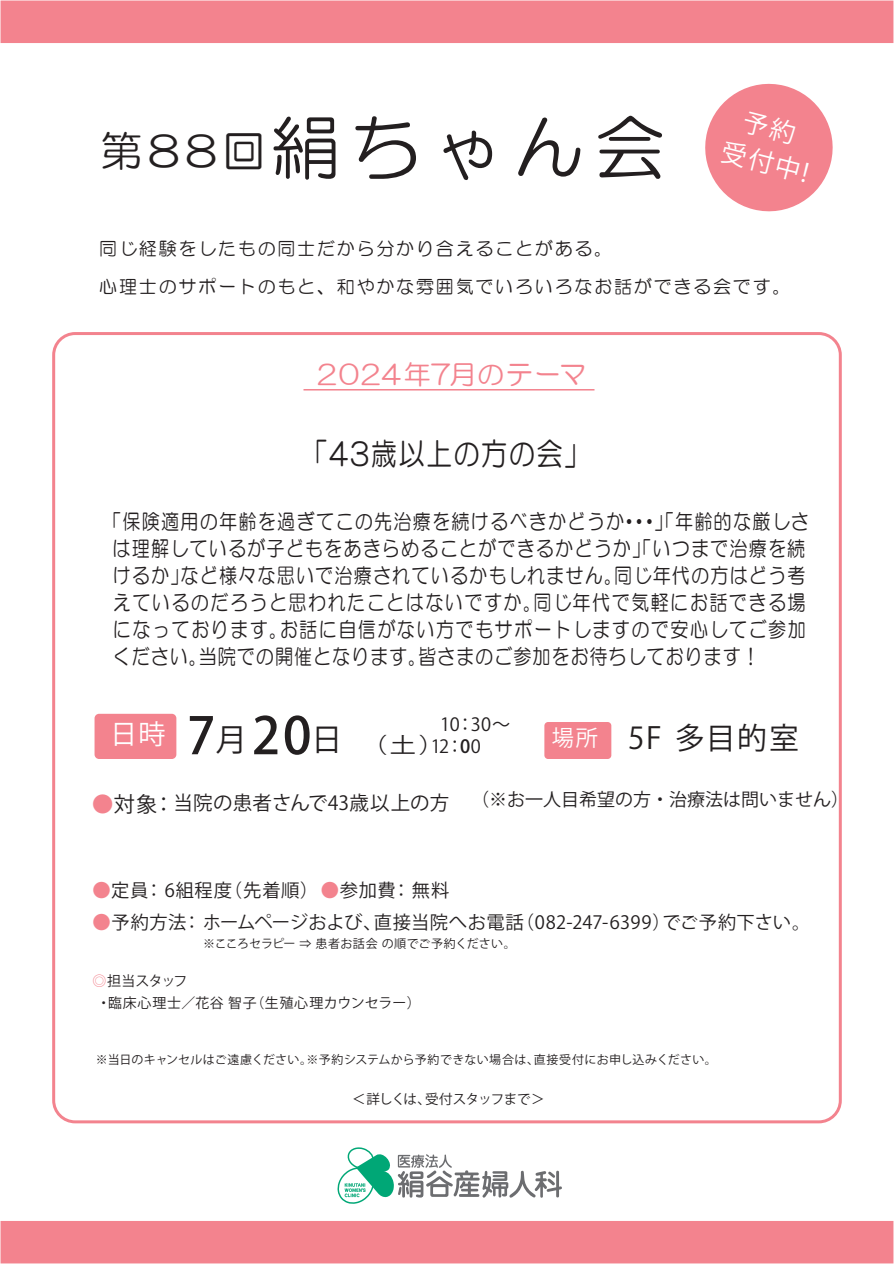
<style>
.page{position:relative;width:894px;height:1264px;background:#fff}
.page>*{position:absolute;margin:0;border:0;box-sizing:border-box;transform-origin:0 0}
.t1{font:70.5px "HG Maru Gothic MPRO";letter-spacing:.15em;color:#231f20}
.t2{font:500 50.7px "Koz Go Pr 6 N";color:#231f20}
.t3{font:31.5px "HG Maru Gothic MPRO";letter-spacing:.05em;color:#231f20;scale:.83 1}
.t4{font:30px "Koz Go Pr 6 N";letter-spacing:.05em;color:#231f20}
.t5{font:27px "HG Maru Gothic MPRO";letter-spacing:.03em;color:#f3838e}
.t6{font:25.5px "Koz Go Pr 6 N";color:#fff}
.t7{font:21px/27px "HG Maru Gothic MPRO";letter-spacing:.065em;color:#231f20;scale:.86 1}
.t8{font:19.5px "Koz Go Pr 6 N";letter-spacing:.005em;color:#231f20}
.t9{font:18.3px "Koz Go Pr 6 N";letter-spacing:.02em;color:#231f20}
.t10{font:18.3px "Koz Go Pr 6 N";letter-spacing:.045em;color:#231f20}
.t11{font:18.15px/21.5px "Koz Go Pr 6 N";color:#231f20}
.t12{font:500 18.15px "Koz Go Pr 6 N";color:#231f20}
.t13{font:18px/37.5px "HG Maru Gothic MPRO";letter-spacing:.1em;color:#231f20}
.t14{font:18px "Koz Go Pro";color:#231f20}
.t15{font:13.95px/22.2px "Koz Go Pr 6 N";letter-spacing:.025em;color:#231f20}
.t16{font:13.5px "Koz Go Pr 6 N";letter-spacing:-.04em;color:#231f20}
.t17{font:12px "Koz Go Pr 6 N";letter-spacing:.02em;color:#231f20}
.s1{font-size:42px}
.s2{font-weight:400;font-size:31.35px}
.s3{font-weight:400;font-size:21.45px}
.s4{font-weight:400;font-size:18.15px}
.s5{font-size:22.2px;color:#fff}
.s6{font-weight:400}
.s7{font-size:21.15px;color:#f3838e}
.s8{font-size:21.15px}
.s9{color:#f3838e}
</style>
<div class="page">
<div style="left:1px;top:1px;width:892px;height:42px;background:#f3838e"></div>
<div style="left:1px;top:1221px;width:892px;height:42px;background:#f3838e"></div>
<svg style="left:337px;top:1147px;width:225px;height:57px"></svg>
<hr style="left:303px;top:389px;width:291px;height:1px;background:#f3838e">
<div style="left:95px;top:714px;width:81px;height:45px;background:#f3838e;border-radius:5px"></div>
<div style="left:544px;top:722px;width:67px;height:37px;background:#f3838e;border-radius:4px"></div>
<svg style="left:705px;top:83px;width:128px;height:129px"></svg>
<h1 class="t1" style="left:100px;top:112px;width:566px"><span class="s1">第88回</span>絹ちゃん会</h1>
<p class="t6" style="left:725px;top:137px;width:91px;rotate:14deg">受付中!</p>
<p class="t13" style="left:99px;top:230px;width:693px">同じ経験をしたもの同士だから分かり合えることがある。<br>心理士のサポートのもと、和やかな雰囲気でいろいろなお話ができる会です。</p>
<p class="t5" style="left:317px;top:361px;width:271px">2024年7月のテーマ</p>
<h3 class="t3" style="left:302px;top:437px;width:349px">「43歳以上の方の会」</h3>
<p class="t7" style="left:113px;top:508px;width:811px;text-indent:-9px">「保険適用の年齢を過ぎてこの先治療を続けるべきかどうか・・・」「年齢的な厳しさは理解しているが子どもをあきらめることができるかどうか」「いつまで治療を続けるか」など様々な思いで治療されているかもしれません。同じ年代の方はどう考えているのだろうと思われたことはないですか。同じ年代で気軽にお話できる場になっております。お話に自信がない方でもサポートしますので安心してご参加ください。当院での開催となります。皆さまのご参加をお待ちしております！</p>
<h2 class="t2" style="left:110px;top:707px;width:336px"><sup>日時</sup> 7<span class="s2">月</span>20<span class="s2">日</span> <span class="s3">（土）</span><span class="s4">1</span></h2>
<p class="t11" style="left:439px;top:714px;width:72px">10：30～<br>2：</p>
<h3 class="t4" style="left:552px;top:721px;width:249px"><span class="s5">場所</span> 5F 多目的室</h3>
<p class="t14" style="left:471px;top:788px;width:380px">（※お一人目希望の方・治療法は問いません）</p>
<p class="t12" style="left:460px;top:736px;width:22px">0<span class="s6">0</span></p>
<p class="t8" style="left:92px;top:792px;width:358px"><span class="s7">●</span><span class="s8">対象：</span>当院の患者さんで43歳以上の方</p>
<p class="t10" style="left:92px;top:880px;width:358px"><span class="s9">●</span>定員： 6組程度（先着順） <span class="s9">●</span>参加費： 無料</p>
<p class="t9" style="left:92px;top:912px;width:719px"><span class="s9">●</span>予約方法： ホームページおよび、直接当院へお電話（082-247-6399）でご予約下さい。</p>
<p class="t17" style="left:203px;top:937px;width:314px">※こころセラピー ⇒ 患者お話会 の順でご予約ください。</p>
<p class="t15" style="left:97px;top:970px;width:326px;text-indent:-4px"><span class="s9">◎</span>担当スタッフ<br>・臨床心理士／花谷 智子（生殖心理カウンセラー）</p>
<p class="t17" style="left:96px;top:1053px;width:623px">※当日のキャンセルはご遠慮ください。※予約システムから予約できない場合は、直接受付にお申し込みください。</p>
<p class="t16" style="left:352px;top:1092px;width:194px">＜詳しくは、受付スタッフまで＞</p>
</div>
